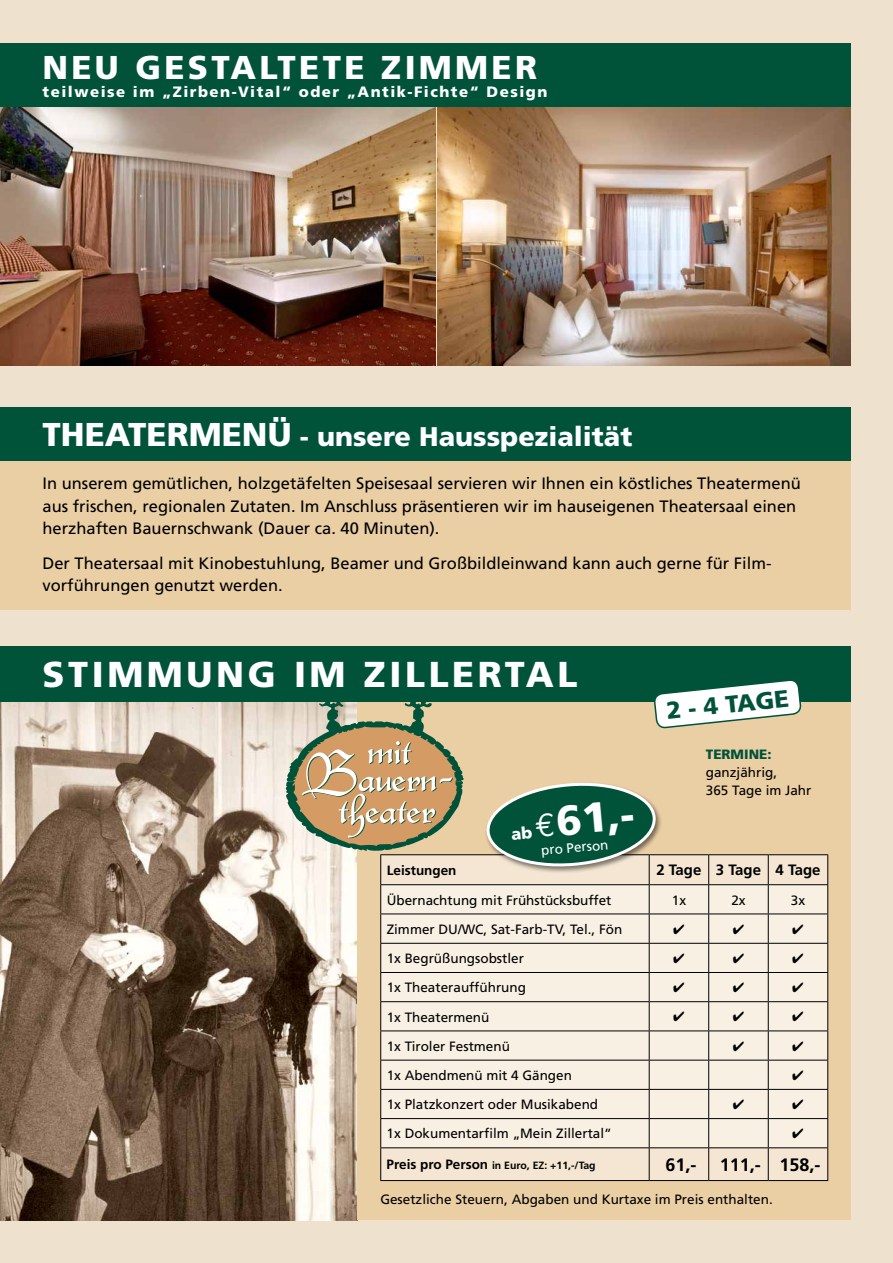
<style>
.page{position:relative;width:893px;height:1263px;background:#eee2cf}
.page>*{position:absolute;margin:0;border:0;box-sizing:border-box;transform-origin:0 0}
.t1{font:900 42px "Frutiger";color:#fff}
.t2{font:900 36px "Frutiger";letter-spacing:.1em;color:#fff}
.t3{font:900 33px "Frutiger";letter-spacing:.1em;color:#fff}
.t4{font:900 27px "Frutiger";color:#fff}
.t5{font:900 24px "Frutiger";color:#005339}
.t6{font:700 18px "Frutiger";color:#000}
.t7{font:16.5px/22.5px "Frutiger";color:#000}
.t8{font:900 15px "Frutiger";letter-spacing:.1em;color:#fff}
.t9{font:700 15px "Frutiger";color:#000}
.t10{font:13.5px/18px "Frutiger";color:#000}
.t11{font:700 13.5px "Frutiger";color:#000}
.t12{font:13.5px "Frutiger";color:#fff}
.t13{font:900 13.5px "Frutiger";color:#005339}
.t14{font:700 10.5px "Frutiger";color:#000}
.s1{font-size:33px}
.s2{font-size:16.5px}
.s3{font-family:"Euro Mono";font-weight:400;font-size:33px}
.s4{font-size:13.5px}
</style>
<div class="page">
<img style="left:0;top:701px;width:357px;height:519px">
<div style="left:0;top:459px;width:850px;height:151px;background:#eacea4"></div>
<div style="left:357px;top:701px;width:493px;height:519px;background:#eacea4"></div>
<img style="left:0;top:106px;width:435px;height:260px">
<img style="left:438px;top:106px;width:412px;height:260px">
<div style="left:0;top:646px;width:850px;height:55px;background:#005339"></div>
<div style="left:0;top:43px;width:850px;height:63px;background:#005339"></div>
<div style="left:0;top:407px;width:850px;height:53px;background:#005339"></div>
<div style="left:381px;top:855px;width:446px;height:325px;background:#f4e6d2"></div>
<div style="left:463px;top:885px;width:364px;height:262px;background:#f9f0e4"></div>
<hr style="left:380px;top:854px;width:269px;height:1px;background:#000">
<hr style="left:649px;top:854px;width:60px;height:1px;background:#000">
<hr style="left:709px;top:854px;width:59px;height:1px;background:#000">
<hr style="left:768px;top:854px;width:60px;height:1px;background:#000">
<hr style="left:380px;top:884px;width:269px;height:1px;background:#000">
<hr style="left:649px;top:884px;width:60px;height:1px;background:#000">
<hr style="left:709px;top:884px;width:59px;height:1px;background:#000">
<hr style="left:768px;top:884px;width:60px;height:1px;background:#000">
<hr style="left:380px;top:913px;width:269px;height:1px;background:#000">
<hr style="left:649px;top:913px;width:60px;height:1px;background:#000">
<hr style="left:709px;top:913px;width:59px;height:1px;background:#000">
<hr style="left:768px;top:913px;width:60px;height:1px;background:#000">
<hr style="left:380px;top:943px;width:269px;height:1px;background:#000">
<hr style="left:649px;top:943px;width:60px;height:1px;background:#000">
<hr style="left:709px;top:943px;width:59px;height:1px;background:#000">
<hr style="left:768px;top:943px;width:60px;height:1px;background:#000">
<hr style="left:380px;top:972px;width:269px;height:1px;background:#000">
<hr style="left:649px;top:972px;width:60px;height:1px;background:#000">
<hr style="left:709px;top:972px;width:59px;height:1px;background:#000">
<hr style="left:768px;top:972px;width:60px;height:1px;background:#000">
<hr style="left:380px;top:1001px;width:269px;height:1px;background:#000">
<hr style="left:649px;top:1001px;width:60px;height:1px;background:#000">
<hr style="left:709px;top:1001px;width:59px;height:1px;background:#000">
<hr style="left:768px;top:1001px;width:60px;height:1px;background:#000">
<hr style="left:380px;top:1030px;width:269px;height:1px;background:#000">
<hr style="left:649px;top:1030px;width:60px;height:1px;background:#000">
<hr style="left:709px;top:1030px;width:59px;height:1px;background:#000">
<hr style="left:768px;top:1030px;width:60px;height:1px;background:#000">
<hr style="left:380px;top:1060px;width:269px;height:1px;background:#000">
<hr style="left:649px;top:1060px;width:60px;height:1px;background:#000">
<hr style="left:709px;top:1060px;width:59px;height:1px;background:#000">
<hr style="left:768px;top:1060px;width:60px;height:1px;background:#000">
<hr style="left:380px;top:1089px;width:269px;height:1px;background:#000">
<hr style="left:649px;top:1089px;width:60px;height:1px;background:#000">
<hr style="left:709px;top:1089px;width:59px;height:1px;background:#000">
<hr style="left:768px;top:1089px;width:60px;height:1px;background:#000">
<hr style="left:380px;top:1118px;width:269px;height:1px;background:#000">
<svg style="left:286px;top:701px;width:177px;height:446px"></svg>
<hr style="left:649px;top:1118px;width:60px;height:1px;background:#000">
<hr style="left:709px;top:1118px;width:59px;height:1px;background:#000">
<svg style="left:708px;top:855px;width:1px;height:292px"></svg>
<hr style="left:768px;top:1118px;width:60px;height:1px;background:#000">
<svg style="left:768px;top:855px;width:1px;height:292px"></svg>
<svg style="left:827px;top:855px;width:1px;height:292px"></svg>
<hr style="left:380px;top:1147px;width:269px;height:1px;background:#000">
<hr style="left:380px;top:1148px;width:1px;height:32px;background:#000">
<hr style="left:649px;top:1147px;width:60px;height:1px;background:#000">
<hr style="left:649px;top:1148px;width:1px;height:32px;background:#000">
<hr style="left:709px;top:1147px;width:59px;height:1px;background:#000">
<hr style="left:708px;top:1148px;width:1px;height:32px;background:#000">
<hr style="left:768px;top:1147px;width:60px;height:1px;background:#000">
<hr style="left:768px;top:1148px;width:1px;height:32px;background:#000">
<hr style="left:827px;top:1148px;width:1px;height:32px;background:#000">
<hr style="left:380px;top:1180px;width:269px;height:1px;background:#000">
<hr style="left:649px;top:1180px;width:60px;height:1px;background:#000">
<hr style="left:709px;top:1180px;width:59px;height:1px;background:#000">
<hr style="left:768px;top:1180px;width:60px;height:1px;background:#000">
<svg style="left:654px;top:681px;width:147px;height:48px"></svg>
<div style="left:485px;top:782px;width:178px;height:92px;background:#000;opacity:.5"></div>
<svg style="left:486px;top:782px;width:170px;height:365px;background:#c9cebf"></svg>
<svg style="left:674px;top:924px;width:10px;height:10px"></svg>
<svg style="left:733px;top:924px;width:11px;height:10px"></svg>
<svg style="left:793px;top:924px;width:10px;height:10px"></svg>
<svg style="left:674px;top:953px;width:10px;height:10px"></svg>
<svg style="left:733px;top:953px;width:11px;height:10px"></svg>
<svg style="left:793px;top:953px;width:10px;height:10px"></svg>
<svg style="left:674px;top:982px;width:10px;height:10px"></svg>
<svg style="left:733px;top:982px;width:11px;height:10px"></svg>
<svg style="left:793px;top:982px;width:10px;height:10px"></svg>
<svg style="left:674px;top:1012px;width:10px;height:9px"></svg>
<svg style="left:733px;top:1012px;width:11px;height:9px"></svg>
<svg style="left:793px;top:1012px;width:10px;height:9px"></svg>
<svg style="left:733px;top:1041px;width:11px;height:10px"></svg>
<svg style="left:793px;top:1041px;width:10px;height:10px"></svg>
<svg style="left:793px;top:1070px;width:10px;height:10px"></svg>
<svg style="left:733px;top:1099px;width:11px;height:10px"></svg>
<svg style="left:793px;top:1099px;width:10px;height:10px"></svg>
<svg style="left:793px;top:1129px;width:10px;height:9px"></svg>
<h3 class="t3" style="left:43px;top:47px;width:496px">NEU GESTALTETE ZIMMER</h3>
<p class="t8" style="left:43px;top:83px;width:506px">teilweise im „Zirben-Vital“ oder „Antik-Fichte“ Design</p>
<h3 class="t4" style="left:43px;top:420px;width:591px"><span class="s1">THEATERMENÜ</span> - unsere Hausspezialität</h3>
<p class="t7" style="left:43px;top:472px;width:760px">In unserem gemütlichen, holzgetäfelten Speisesaal servieren wir Ihnen ein köstliches Theatermenü aus frischen, regionalen Zutaten. Im Anschluss präsentieren wir im hauseigenen Theatersaal einen herzhaften Bauernschwank (Dauer ca. 40 Minuten).</p>
<p class="t7" style="left:43px;top:551px;width:729px">Der Theatersaal mit Kinobestuhlung, Beamer und Großbildleinwand kann auch gerne für Film&shy;vorführungen genutzt werden.</p>
<h2 class="t2" style="left:43px;top:652px;width:536px">STIMMUNG IM ZILLERTAL</h2>
<h1 class="t1" style="left:508px;top:800px;width:126px;rotate:-5deg"><span class="s2">ab</span> <span class="s3">E</span>61,-</h1>
<p class="t12" style="left:540px;top:842px;width:69px;rotate:-5deg">pro Person</p>
<h3 class="t5" style="left:665px;top:696px;width:124px;rotate:-6deg">2 - 4 TAGE</h3>
<p class="t13" style="left:706px;top:746px;width:67px">TERMINE:</p>
<p class="t10" style="left:706px;top:763px;width:107px">ganzjährig,<br>365 Tage im Jahr</p>
<p class="t11" style="left:387px;top:862px;width:71px">Leistungen</p>
<p class="t9" style="left:656px;top:861px;width:166px">2 Tage 3 Tage 4 Tage</p>
<p class="t10" style="left:387px;top:891px;width:226px">Übernachtung mit Frühstücksbuffet</p>
<p class="t10" style="left:672px;top:891px;width:16px">1x</p>
<p class="t10" style="left:731px;top:891px;width:16px">2x</p>
<p class="t10" style="left:791px;top:891px;width:16px">3x</p>
<p class="t10" style="left:387px;top:920px;width:237px">Zimmer DU/WC, Sat-Farb-TV, Tel., Fön</p>
<p class="t10" style="left:387px;top:949px;width:139px">1x Begrüßungsobstler</p>
<p class="t10" style="left:387px;top:978px;width:141px">1x Theateraufführung</p>
<p class="t10" style="left:387px;top:1008px;width:104px">1x Theatermenü</p>
<p class="t10" style="left:387px;top:1037px;width:125px">1x Tiroler Festmenü</p>
<p class="t10" style="left:387px;top:1066px;width:187px">1x Abendmenü mit 4 Gängen</p>
<p class="t10" style="left:387px;top:1095px;width:213px">1x Platzkonzert oder Musikabend</p>
<p class="t10" style="left:387px;top:1125px;width:227px">1x Dokumentarfilm „Mein Zillertal“</p>
<p class="t14" style="left:387px;top:1159px;width:210px"><span class="s4">Preis pro Person</span> in Euro, EZ: +11,-/Tag</p>
<p class="t6" style="left:665px;top:1154px;width:33px">61,-</p>
<p class="t6" style="left:720px;top:1154px;width:102px">111,- 158,-</p>
<p class="t10" style="left:380px;top:1190px;width:394px">Gesetzliche Steuern, Abgaben und Kurtaxe im Preis enthalten.</p>
</div>
